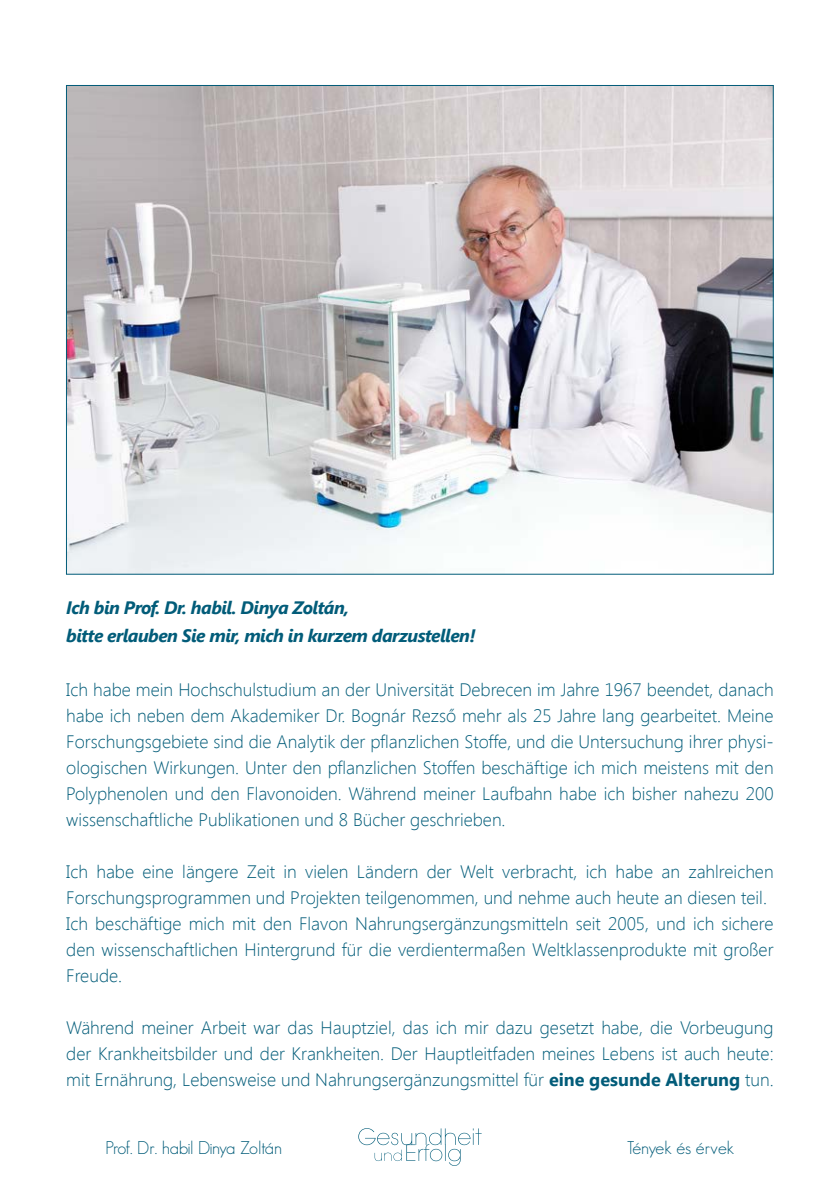
<style>
.page{position:relative;width:840px;height:1191px;background:#fff}
.page>*{position:absolute;margin:0;border:0;box-sizing:border-box;transform-origin:0 0}
.t1{font:300 18px/26px "Segoe UI";color:#025c79;text-align:justify}
.t2{font:italic 700 18px/28px "Segoe UI";letter-spacing:-.03em;color:#025c79}
.t3{font:300 18px "Geosans";letter-spacing:-.045em;color:#025c79}
.t4{font:300 18px "Geosans";color:#025c79}
.s1{font-weight:700}
</style>
<div class="page">
<img style="left:68px;top:87px;width:703px;height:485px">
<svg style="left:358px;top:1128px;width:123px;height:38px"></svg>
<p class="t2" style="left:66px;top:593px;width:410px">Ich bin Prof. Dr. habil. Dinya Zoltán,<br>bitte erlauben Sie mir, mich in kurzem darzustellen!</p>
<p class="t1" style="left:66px;top:676px;width:708px">Ich habe mein Hochschulstudium an der Universität Debrecen im Jahre 1967 beendet, danach habe ich neben dem Akademiker Dr. Bognár Rezső mehr als 25 Jahre lang gearbeitet. Meine Forschungsgebiete sind die Analytik der pflanzlichen Stoffe, und die Untersuchung ihrer physi&shy;ologischen Wirkungen. Unter den pflanzlichen Stoffen beschäftige ich mich meistens mit den Polyphenolen und den Flavonoiden. Während meiner Laufbahn habe ich bisher nahezu 200 wissenschaftliche Publikationen und 8 Bücher geschrieben.</p>
<p class="t1" style="left:66px;top:858px;width:708px;text-align:left">Ich habe eine längere Zeit in vielen Ländern der Welt verbracht, ich habe an zahlreichen Forschungsprogrammen und Projekten teilgenommen, und nehme auch heute an diesen teil.<br>Ich beschäftige mich mit den Flavon Nahrungsergänzungsmitteln seit 2005, und ich sichere den wissenschaftlichen Hintergrund für die verdientermaßen Weltklassenprodukte mit großer Freude.</p>
<p class="t1" style="left:66px;top:1014px;width:708px">Während meiner Arbeit war das Hauptziel, das ich mir dazu gesetzt habe, die Vorbeugung der Krankheitsbilder und der Krankheiten. Der Hauptleitfaden meines Lebens ist auch heute: mit Ernährung, Lebensweise und Nahrungsergänzungsmittel für <span class="s1">eine gesunde Alterung</span> tun.</p>
<p class="t3" style="left:105px;top:1138px;width:178px">Prof. Dr. habil Dinya Zoltán</p>
<p class="t4" style="left:626px;top:1138px;width:109px">Tények és érvek</p>
</div>
